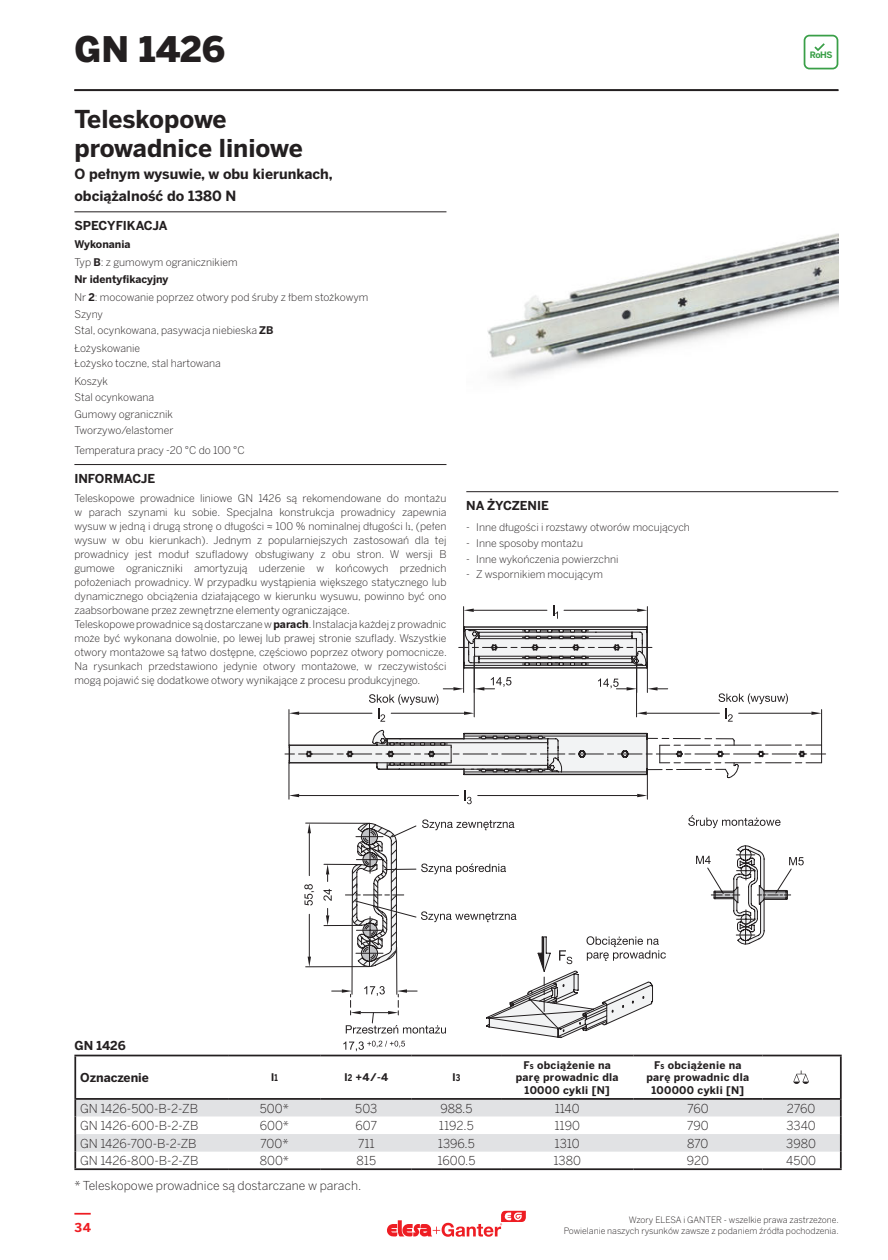
<style>
.page{position:relative;width:888px;height:1260px;background:#fff}
.page>*{position:absolute;margin:0;border:0;box-sizing:border-box;transform-origin:0 0}
.t1{font:900 35px "Benton Sans";color:#231f20}
.t2{font:700 24.5px/29.4px "Benton Sans";color:#231f20}
.t3{font:700 14px/21.7px "Benton Sans";color:#231f20}
.t4{font:300 12.25px "Benton Sans";color:#231f20}
.t5{font:700 12.25px "Benton Sans";color:#231f20}
.t6{font:700 12.25px "Benton Sans";color:#ee1d23}
.t7{font:300 10.5px/14px "Benton Sans";color:#231f20}
.t8{font:700 10.5px/12.6px "Benton Sans";letter-spacing:.025em;color:#231f20;text-align:center}
.t9{font:300 8.75px "Benton Sans";color:#231f20}
.t10{font:700 8.75px "Benton Sans";color:#399f47}
.s1{font-weight:700}
.s2{font-size:9.1px}
</style>
<div class="page">
<hr style="left:74px;top:89px;width:764px;height:2px;background:#231f20">
<svg style="left:804px;top:35px;width:34px;height:34px"></svg>
<hr style="left:74px;top:212px;width:372px;height:1px;background:#231f20">
<hr style="left:74px;top:464px;width:372px;height:1px;background:#231f20">
<hr style="left:466px;top:491px;width:372px;height:1px;background:#231f20">
<img style="left:487px;top:233px;width:351px;height:147px">
<hr style="left:74px;top:1055px;width:154px;height:1px;background:#231f20">
<hr style="left:74px;top:1056px;width:2px;height:42px;background:#231f20">
<hr style="left:228px;top:1055px;width:93px;height:1px;background:#231f20">
<hr style="left:321px;top:1055px;width:91px;height:1px;background:#231f20">
<hr style="left:412px;top:1055px;width:89px;height:1px;background:#231f20">
<hr style="left:501px;top:1055px;width:132px;height:1px;background:#231f20">
<hr style="left:633px;top:1055px;width:129px;height:1px;background:#231f20">
<hr style="left:762px;top:1055px;width:80px;height:1px;background:#231f20">
<hr style="left:840px;top:1056px;width:2px;height:42px;background:#231f20">
<hr style="left:74px;top:1098px;width:154px;height:2px;background:#231f20">
<hr style="left:228px;top:1098px;width:93px;height:2px;background:#231f20">
<hr style="left:321px;top:1098px;width:91px;height:2px;background:#231f20">
<hr style="left:412px;top:1098px;width:89px;height:2px;background:#231f20">
<hr style="left:501px;top:1098px;width:132px;height:2px;background:#231f20">
<hr style="left:633px;top:1098px;width:129px;height:2px;background:#231f20">
<hr style="left:762px;top:1098px;width:80px;height:2px;background:#231f20">
<hr style="left:74px;top:1168px;width:154px;height:2px;background:#231f20">
<hr style="left:228px;top:1168px;width:93px;height:2px;background:#231f20">
<hr style="left:321px;top:1168px;width:91px;height:2px;background:#231f20">
<hr style="left:412px;top:1168px;width:89px;height:2px;background:#231f20">
<hr style="left:501px;top:1168px;width:132px;height:2px;background:#231f20">
<hr style="left:633px;top:1168px;width:129px;height:2px;background:#231f20">
<svg style="left:74px;top:1099px;width:768px;height:69px"></svg>
<hr style="left:762px;top:1168px;width:80px;height:2px;background:#231f20">
<svg style="left:793px;top:1071px;width:16px;height:13px"></svg>
<svg style="left:288px;top:626px;width:359px;height:103px"></svg>
<svg style="left:308px;top:629px;width:411px;height:100px"></svg>
<svg style="left:459px;top:647px;width:193px;height:1px"></svg>
<hr style="left:647px;top:607px;width:1px;height:57px;background:#231f20">
<hr style="left:463px;top:607px;width:1px;height:57px;background:#231f20">
<hr style="left:564px;top:610px;width:73px;height:1px;background:#231f20">
<hr style="left:474px;top:610px;width:73px;height:1px;background:#231f20">
<svg style="left:637px;top:609px;width:10px;height:3px"></svg>
<svg style="left:464px;top:609px;width:10px;height:3px"></svg>
<svg style="left:553px;top:605px;width:5px;height:14px"></svg>
<hr style="left:289px;top:710px;width:1px;height:35px;background:#231f20">
<hr style="left:299px;top:713px;width:73px;height:1px;background:#231f20">
<svg style="left:289px;top:712px;width:10px;height:3px"></svg>
<hr style="left:636px;top:656px;width:1px;height:61px;background:#231f20">
<hr style="left:821px;top:710px;width:1px;height:35px;background:#231f20">
<hr style="left:647px;top:713px;width:72px;height:1px;background:#231f20">
<hr style="left:739px;top:713px;width:72px;height:1px;background:#231f20">
<svg style="left:637px;top:712px;width:10px;height:3px"></svg>
<svg style="left:811px;top:712px;width:11px;height:3px"></svg>
<hr style="left:474px;top:656px;width:1px;height:36px;background:#231f20">
<svg style="left:647px;top:664px;width:21px;height:28px"></svg>
<svg style="left:598px;top:678px;width:38px;height:13px"></svg>
<svg style="left:369px;top:664px;width:142px;height:58px"></svg>
<svg style="left:719px;top:693px;width:69px;height:29px"></svg>
<svg style="left:285px;top:729px;width:541px;height:322px"></svg>
<svg style="left:74px;top:1213px;width:17px;height:2px"></svg>
<svg style="left:387px;top:1211px;width:139px;height:26px"></svg>
<h1 class="t1" style="left:74px;top:30px;width:152px">GN 1426</h1>
<h2 class="t2" style="left:74px;top:104px;width:230px">Teleskopowe prowadnice liniowe</h2>
<h3 class="t3" style="left:74px;top:163px;width:260px">O pełnym wysuwie, w obu kierunkach, obciążalność do 1380 N</h3>
<p class="t5" style="left:74px;top:219px;width:95px">SPECYFIKACJA</p>
<p class="t7" style="left:74px;top:235px;width:296px;line-height:17.5px"><span class="s1">Wykonania<br></span>Typ <span class="s1">B</span>: z gumowym ogranicznikiem<br><span class="s1">Nr identyfikacyjny<br></span>Nr <span class="s1">2</span>: mocowanie poprzez otwory pod śruby z łbem stożkowym<br>Szyny</p>
<p class="t7" style="left:74px;top:321px;width:201px;line-height:17.5px">Stal, ocynkowana, pasywacja niebieska <span class="s1">ZB<br></span>Łożyskowanie</p>
<p class="t7" style="left:74px;top:355px;width:148px;line-height:17.5px">Łożysko toczne, stal hartowana<br>Koszyk</p>
<p class="t7" style="left:74px;top:388px;width:100px;line-height:17.5px">Stal ocynkowana<br>Gumowy ogranicznik</p>
<p class="t7" style="left:74px;top:420px;width:172px;line-height:19.6px">Tworzywo/elastomer<br>Temperatura pracy -20 °C do 100 °C</p>
<p class="t5" style="left:74px;top:472px;width:82px">INFORMACJE</p>
<p class="t7" style="left:74px;top:491px;width:374px">Teleskopowe prowadnice liniowe GN 1426 są rekomendowane do montażu w parach szynami ku sobie. Specjalna konstrukcja prowadnicy zapewnia wysuw w jedną i drugą stronę o długości ≈ 100 % nominalnej długości l1, (pełen wysuw w obu kierunkach). Jednym z popularniejszych zastosowań dla tej prowadnicy jest moduł szufladowy obsługiwany z obu stron. W wersji B gumowe ograniczniki amortyzują uderzenie w końcowych przednich położeniach prowadnicy. W przypadku wystąpienia większego statycznego lub dynamicznego obciążenia działającego w kierunku wysuwu, powinno być ono zaabsorbowane przez zewnętrzne elementy ograniczające.<br>Teleskopowe prowadnice są dostarczane w <span class="s1">parach</span>. Instalacja każdej z prowadnic może być wykonana dowolnie, po lewej lub prawej stronie szuflady. Wszystkie otwory montażowe są łatwo dostępne, częściowo poprzez otwory pomocnicze.<br>Na rysunkach przedstawiono jedynie otwory montażowe, w rzeczywistości mogą pojawić się dodatkowe otwory wynikające z procesu produkcyjnego.</p>
<p class="t5" style="left:466px;top:499px;width:84px">NA ŻYCZENIE</p>
<p class="t7" style="left:466px;top:520px;width:225px">- Inne długości i rozstawy otworów mocujących</p>
<p class="t7" style="left:466px;top:536px;width:118px">- Inne sposoby montażu</p>
<p class="t7" style="left:466px;top:552px;width:154px">- Inne wykończenia powierzchni</p>
<p class="t7" style="left:466px;top:567px;width:138px">- Z wspornikiem mocującym</p>
<p class="t10" style="left:810px;top:50px;width:24px">RoHS</p>
<p class="t5" style="left:74px;top:1038px;width:53px">GN 1426</p>
<p class="t5" style="left:80px;top:1070px;width:70px">Oznaczenie</p>
<p class="t8" style="left:271px;top:1071px;width:8px">l<span class="s2">1</span></p>
<p class="t8" style="left:344px;top:1071px;width:45px">l<span class="s2">2</span> +4/-4</p>
<p class="t8" style="left:452px;top:1071px;width:9px">l<span class="s2">3</span></p>
<p class="t8" style="left:516px;top:1059px;width:104px">F<span class="s2">s</span> obciążenie na parę prowadnic dla<br>10000 cykli [N]</p>
<p class="t8" style="left:646px;top:1059px;width:104px">F<span class="s2">s</span> obciążenie na parę prowadnic dla<br>100000 cykli [N]</p>
<p class="t4" style="left:80px;top:1101px;width:119px">GN 1426-500-B-2-ZB</p>
<p class="t4" style="left:260px;top:1101px;width:31px">500*</p>
<p class="t4" style="left:355px;top:1101px;width:23px">503</p>
<p class="t4" style="left:440px;top:1101px;width:34px">988.5</p>
<p class="t4" style="left:555px;top:1101px;width:26px">1140</p>
<p class="t4" style="left:687px;top:1101px;width:23px">760</p>
<p class="t4" style="left:787px;top:1101px;width:30px">2760</p>
<p class="t4" style="left:80px;top:1119px;width:120px">GN 1426-600-B-2-ZB</p>
<p class="t4" style="left:260px;top:1119px;width:31px">600*</p>
<p class="t4" style="left:355px;top:1119px;width:23px">607</p>
<p class="t4" style="left:439px;top:1119px;width:37px">1192.5</p>
<p class="t4" style="left:554px;top:1119px;width:27px">1190</p>
<p class="t4" style="left:687px;top:1119px;width:23px">790</p>
<p class="t4" style="left:786px;top:1119px;width:31px">3340</p>
<p class="t4" style="left:80px;top:1136px;width:118px">GN 1426-700-B-2-ZB</p>
<p class="t4" style="left:260px;top:1136px;width:30px">700*</p>
<p class="t4" style="left:358px;top:1136px;width:19px">711</p>
<p class="t4" style="left:438px;top:1136px;width:38px">1396.5</p>
<p class="t4" style="left:555px;top:1136px;width:27px">1310</p>
<p class="t4" style="left:687px;top:1136px;width:23px">870</p>
<p class="t4" style="left:786px;top:1136px;width:31px">3980</p>
<p class="t4" style="left:80px;top:1154px;width:120px">GN 1426-800-B-2-ZB</p>
<p class="t4" style="left:260px;top:1154px;width:31px">800*</p>
<p class="t4" style="left:356px;top:1154px;width:21px">815</p>
<p class="t4" style="left:437px;top:1154px;width:40px">1600.5</p>
<p class="t4" style="left:553px;top:1154px;width:29px">1380</p>
<p class="t4" style="left:687px;top:1154px;width:24px">920</p>
<p class="t4" style="left:786px;top:1154px;width:32px">4500</p>
<p class="t4" style="left:74px;top:1178px;width:288px">* Teleskopowe prowadnice są dostarczane w parach.</p>
<p class="t9" style="left:629px;top:1215px;width:211px">Wzory ELESA i GANTER - wszelkie prawa zastrzeżone.</p>
<p class="t6" style="left:74px;top:1220px;width:18px">34</p>
<p class="t9" style="left:564px;top:1226px;width:276px">Powielanie naszych rysunków zawsze z podaniem źródła pochodzenia.</p>
</div>
